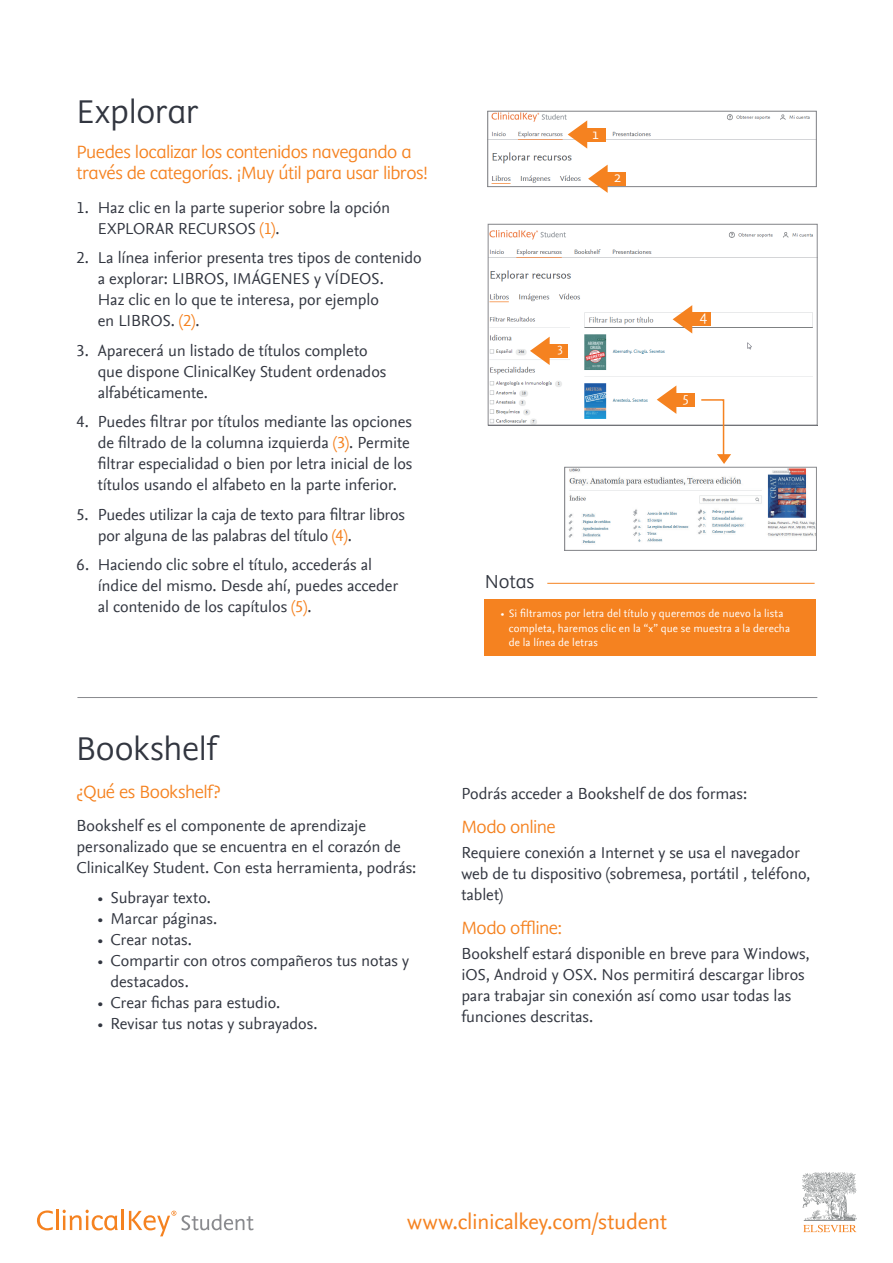
<style>
.page{position:relative;width:893px;height:1263px;background:#fff}
.page>*{position:absolute;margin:0;border:0;box-sizing:border-box;transform-origin:0 0}
.t1{font:300 37.5px "Elsevier Display";letter-spacing:-.01em;color:#323640}
.t2{font:22.5px "Nexus Sans Offc Pro";letter-spacing:-.015em;color:#f58220}
.t3{font:300 21.45px "Elsevier Display";letter-spacing:-.01em;color:#323640}
.t4{font:300 20.25px/21px "Elsevier Display";letter-spacing:-.025em;color:#f58220}
.t5{font:16.5px/21px "Nexus Sans Offc Pro";letter-spacing:-.005em;color:#323640}
.t6{font:300 16.35px "Elsevier Display";color:#fff}
.t7{font:300 16.2px "Elsevier Display";color:#fff}
.t8{font:300 15px "Elsevier Display";color:#fff}
.t9{font:300 13.5px "Elsevier Display";color:#fff}
.t10{font:11.25px/14.2px "Nexus Sans Offc Pro";letter-spacing:.01em;color:#fff}
.s1{color:#f58220}
</style>
<div class="page">
<div style="left:485px;top:599px;width:331px;height:56px;background:#f58220"></div>
<hr style="left:547px;top:583px;width:268px;height:1px;background:#f58220">
<svg style="left:37px;top:1210px;width:16px;height:20px"></svg>
<hr style="left:56px;top:1209px;width:3px;height:21px;background:#f58220">
<svg style="left:63px;top:1209px;width:55px;height:21px"></svg>
<hr style="left:121px;top:1209px;width:3px;height:21px;background:#f58220">
<svg style="left:129px;top:1211px;width:124px;height:25px"></svg>
<svg style="left:490px;top:230px;width:325px;height:193px"></svg>
<div style="left:488px;top:224px;width:329px;height:201px;border:1px solid #898a8e"></div>
<svg style="left:488px;top:111px;width:328px;height:82px"></svg>
<div style="left:544px;top:344px;width:24px;height:13px;background:#f58220"></div>
<svg style="left:530px;top:337px;width:20px;height:28px"></svg>
<div style="left:687px;top:313px;width:23px;height:13px;background:#f58220"></div>
<svg style="left:673px;top:305px;width:19px;height:29px"></svg>
<svg style="left:565px;top:385px;width:251px;height:165px"></svg>
<hr style="left:77px;top:697px;width:740px;height:1px;background:#898a8e">
<svg style="left:802px;top:1172px;width:55px;height:60px"></svg>
<h1 class="t1" style="left:77px;top:90px;width:124px">Explorar</h1>
<p class="t4" style="left:77px;top:141px;width:353px">Puedes localizar los contenidos navegando a través de categorías. ¡Muy útil para usar libros!</p>
<p class="t5" style="left:98px;top:196px;width:294px;text-indent:-21px">1. Haz clic en la parte superior sobre la opción<br>EXPLORAR RECURSOS <span class="s1">(1)</span>.</p>
<p class="t5" style="left:98px;top:246px;width:325px;text-indent:-21px">2. La línea inferior presenta tres tipos de contenido a explorar: LIBROS, IMÁGENES y VÍDEOS.<br>Haz clic en lo que te interesa, por ejemplo<br>en LIBROS. <span class="s1">(2)</span>.</p>
<p class="t5" style="left:98px;top:339px;width:290px;text-indent:-21px">3. Aparecerá un listado de títulos completo que dispone ClinicalKey Student ordenados alfabéticamente.</p>
<p class="t5" style="left:98px;top:410px;width:316px;text-indent:-21px">4. Puedes filtrar por títulos mediante las opciones de filtrado de la columna izquierda <span class="s1">(3)</span>. Permite filtrar especialidad o bien por letra inicial de los títulos usando el alfabeto en la parte inferior.</p>
<p class="t5" style="left:98px;top:503px;width:309px;text-indent:-21px">5. Puedes utilizar la caja de texto para filtrar libros por alguna de las palabras del título <span class="s1">(4)</span>.</p>
<p class="t5" style="left:98px;top:553px;width:302px;text-indent:-21px">6. Haciendo clic sobre el título, accederás al índice del mismo. Desde ahí, puedes acceder al contenido de los capítulos <span class="s1">(5)</span>.</p>
<p class="t7" style="left:592px;top:124px;width:8px">1</p>
<p class="t7" style="left:614px;top:168px;width:8px">2</p>
<p class="t9" style="left:558px;top:340px;width:7px">3</p>
<p class="t6" style="left:700px;top:307px;width:9px">4</p>
<p class="t8" style="left:683px;top:389px;width:7px">5</p>
<h3 class="t3" style="left:485px;top:569px;width:51px">Notas</h3>
<p class="t10" style="left:509px;top:606px;width:283px;text-indent:-8px">• Si filtramos por letra del título y queremos de nuevo la lista completa, haremos clic en la “x” que se muestra a la derecha de la línea de letras</p>
<h1 class="t1" style="left:76px;top:726px;width:143px">Bookshelf</h1>
<p class="t4" style="left:77px;top:781px;width:146px">¿Qué es Bookshelf?</p>
<p class="t5" style="left:77px;top:814px;width:341px">Bookshelf es el componente de aprendizaje personalizado que se encuentra en el corazón de<br>ClinicalKey Student. Con esta herramienta, podrás:</p>
<p class="t5" style="left:98px;top:886px;width:115px">• Subrayar texto.</p>
<p class="t5" style="left:98px;top:907px;width:121px">• Marcar páginas.</p>
<p class="t5" style="left:98px;top:928px;width:96px">• Crear notas.</p>
<p class="t5" style="left:111px;top:949px;width:300px;text-indent:-13px">• Compartir con otros compañeros tus notas y destacados.</p>
<p class="t5" style="left:98px;top:991px;width:184px">• Crear fichas para estudio.</p>
<p class="t5" style="left:98px;top:1012px;width:221px">• Revisar tus notas y subrayados.</p>
<p class="t5" style="left:461px;top:782px;width:287px">Podrás acceder a Bookshelf de dos formas:</p>
<p class="t4" style="left:461px;top:816px;width:96px">Modo online</p>
<p class="t5" style="left:461px;top:841px;width:350px">Requiere conexión a Internet y se usa el navegador web de tu dispositivo (sobremesa, portátil , teléfono, tablet)</p>
<p class="t4" style="left:461px;top:917px;width:102px">Modo offline:</p>
<p class="t5" style="left:461px;top:942px;width:350px">Bookshelf estará disponible en breve para Windows, iOS, Android y OSX. Nos permitirá descargar libros para trabajar sin conexión así como usar todas las funciones descritas.</p>
<h2 class="t2" style="left:407px;top:1205px;width:261px">www.clinicalkey.com/student</h2>
</div>
